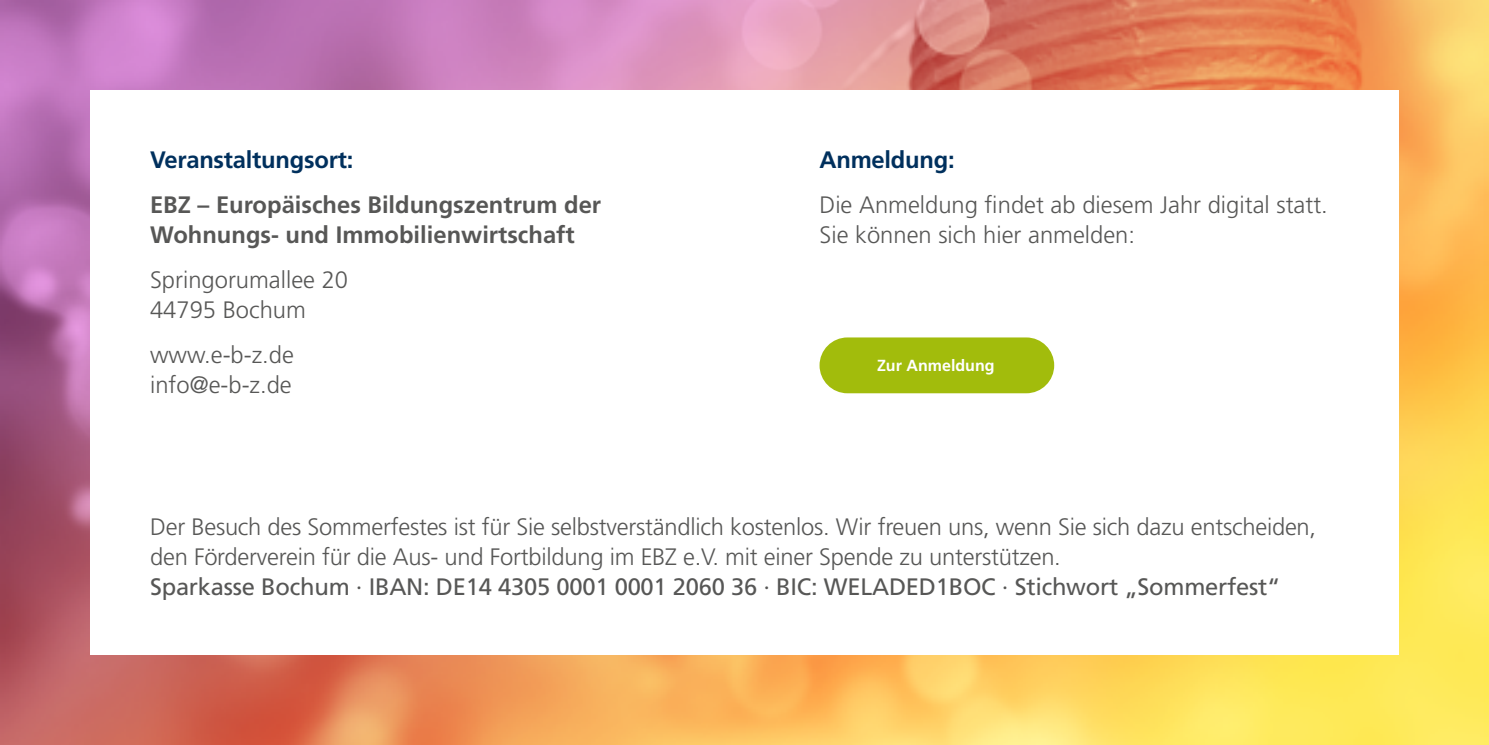
<style>
.page{position:relative;width:1489px;height:745px;background:#fff}
.page>*{position:absolute;margin:0;border:0;box-sizing:border-box;transform-origin:0 0}
.t1{font:300 23.75px/30px "Frutiger LT Std";letter-spacing:-.01em;color:#575756}
.t2{font:700 23.75px/30px "Frutiger LT Pro";color:#575756}
.t3{font:700 23.75px "Frutiger LT Pro";letter-spacing:-.01em;color:#00305d}
.t4{font:700 16px "Frutiger LT Pro";color:#fff}
.s1{font-weight:400}
</style>
<div class="page">
<img style="left:0;top:0;width:1488px;height:744px">
<div style="left:90px;top:90px;width:1308px;height:564px;background:#fff"></div>
<div style="left:819px;top:337px;width:235px;height:56px;background:#a2bc0c;border-radius:28px"></div>
<p class="t3" style="left:150px;top:146px;width:205px">Veranstaltungsort:</p>
<p class="t2" style="left:150px;top:190px;width:452px">EBZ – Europäisches Bildungszentrum der<br>Wohnungs- und Immobilienwirtschaft</p>
<p class="t1" style="left:150px;top:265px;width:199px">Springorumallee 20<br>44795 Bochum</p>
<p class="t1" style="left:150px;top:340px;width:145px">www.e-b-z.de info@e-b-z.de</p>
<p class="t3" style="left:819px;top:146px;width:137px">Anmeldung:</p>
<p class="t1" style="left:819px;top:190px;width:510px">Die Anmeldung findet ab diesem Jahr digital statt.<br>Sie können sich hier anmelden:</p>
<p class="t4" style="left:877px;top:356px;width:119px">Zur Anmeldung</p>
<p class="t1" style="left:150px;top:511px;width:1167px">Der Besuch des Sommerfestes ist für Sie selbstverständlich kostenlos. Wir freuen uns, wenn Sie sich dazu entscheiden, den Förderverein für die Aus- und Fortbildung im EBZ e.V. mit einer Spende zu unterstützen.<br><span class="s1">Sparkasse Bochum · IBAN: DE14 4305 0001 0001 2060 36 · BIC: WELADED1BOC · Stichwort „Sommerfest“</span></p>
</div>
